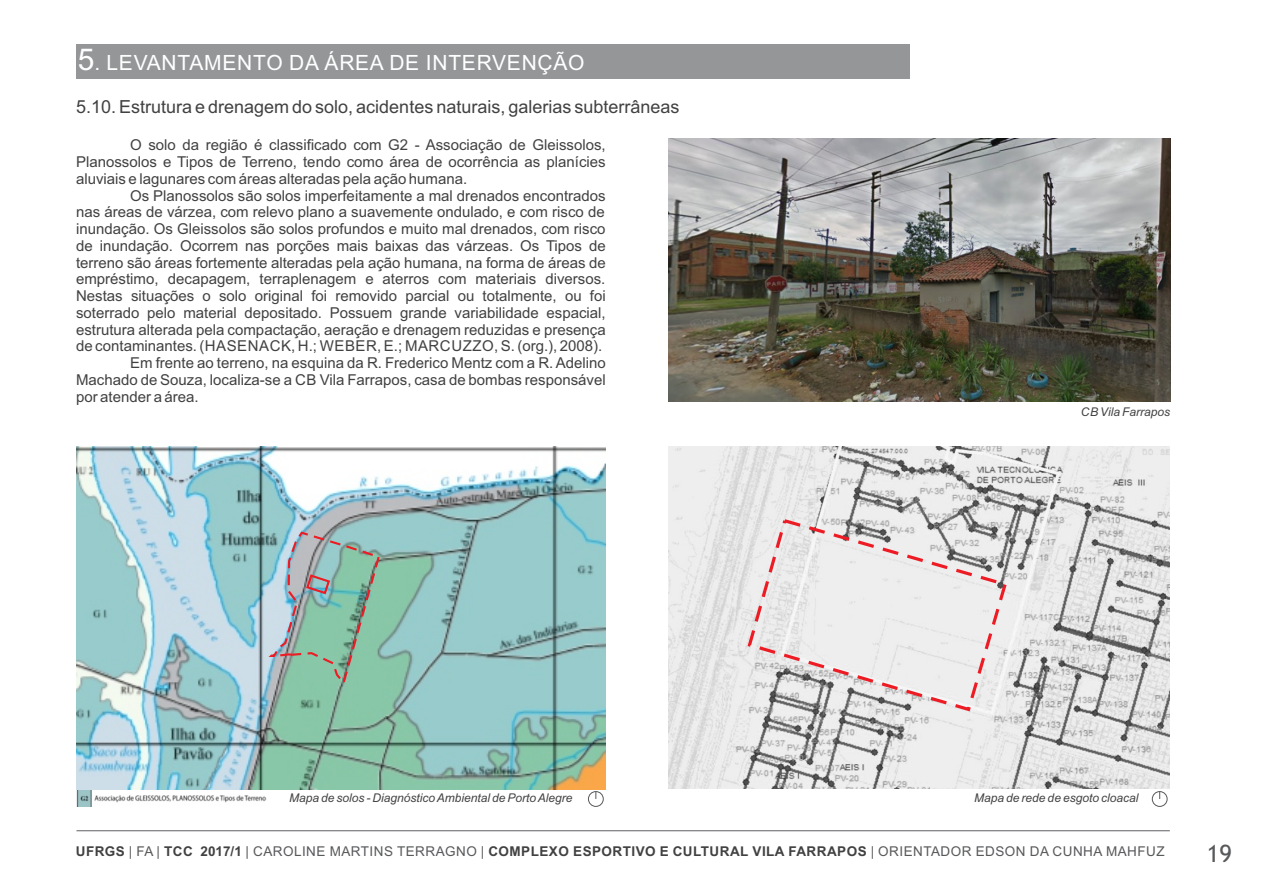
<style>
.page{position:relative;width:1263px;height:893px;background:#fff}
.page>*{position:absolute;margin:0;border:0;box-sizing:border-box;transform-origin:0 0}
.t1{font:24px "Trebuchet MS";color:#58595b}
.t2{font:21px "Arial";letter-spacing:.035em;color:#fff}
.t3{font:18px "Arial";color:#414142}
.t4{font:15px/16.8px "Arial";color:#414142;text-align:justify}
.t5{font:13.5px "Arial";letter-spacing:.035em;color:#58595b}
.t6{font:italic 12px "Arial";color:#414142}
.s1{font-size:30px}
.s2{font-weight:700;color:#414142}
</style>
<div class="page">
<img style="left:77px;top:447px;width:528px;height:342px">
<img style="left:265px;top:530px;width:116px;height:157px">
<img style="left:76px;top:791px;width:191px;height:16px">
<img style="left:668px;top:447px;width:502px;height:342px">
<hr style="left:76px;top:830px;width:1094px;height:1px;background:#808285">
<div style="left:77px;top:45px;width:833px;height:34px;background:#949698"></div>
<svg style="left:746px;top:517px;width:263px;height:196px;background:#e3ddde"></svg>
<div style="left:1152px;top:791px;width:15px;height:16px;border:1px solid #58595b;border-radius:50%"></div>
<img style="left:669px;top:138px;width:502px;height:264px">
<div style="left:588px;top:791px;width:16px;height:16px;border:1px solid #58595b;border-radius:50%"></div>
<h2 class="t2" style="left:78px;top:55px;width:508px"><span class="s1">5</span>. LEVANTAMENTO DA ÁREA DE INTERVENÇÃO</h2>
<p class="t3" style="left:76px;top:100px;width:605px">5.10. Estrutura e drenagem do solo, acidentes naturais, galerias subterrâneas</p>
<p class="t4" style="left:76px;top:138px;width:531px;text-indent:54px">O solo da região é classificado com G2 - Associação de Gleissolos, Planossolos e Tipos de Terreno, tendo como área de ocorrência as planícies aluviais e lagunares com áreas alteradas pela ação humana.</p>
<p class="t4" style="left:130px;top:188px;width:477px">Os Planossolos são solos imperfeitamente a mal drenados encontrados</p>
<p class="t4" style="left:76px;top:205px;width:530px">nas áreas de várzea, com relevo plano a suavemente ondulado, e com risco de</p>
<p class="t4" style="left:76px;top:222px;width:531px">inundação. Os Gleissolos são solos profundos e muito mal drenados, com risco</p>
<p class="t4" style="left:76px;top:239px;width:531px">de inundação. Ocorrem nas porções mais baixas das várzeas. Os Tipos de</p>
<p class="t4" style="left:76px;top:255px;width:531px">terreno são áreas fortemente alteradas pela ação humana, na forma de áreas de</p>
<p class="t4" style="left:76px;top:272px;width:531px">empréstimo, decapagem, terraplenagem e aterros com materiais diversos.</p>
<p class="t4" style="left:76px;top:289px;width:531px">Nestas situações o solo original foi removido parcial ou totalmente, ou foi</p>
<p class="t4" style="left:76px;top:306px;width:531px">soterrado pelo material depositado. Possuem grande variabilidade espacial,</p>
<p class="t4" style="left:76px;top:322px;width:531px">estrutura alterada pela compactação, aeração e drenagem reduzidas e presença</p>
<p class="t4" style="left:76px;top:339px;width:528px">de contaminantes. (HASENACK, H.; WEBER, E.; MARCUZZO, S. (org.), 2008).</p>
<p class="t4" style="left:130px;top:356px;width:477px">Em frente ao terreno, na esquina da R. Frederico Mentz com a R. Adelino</p>
<p class="t4" style="left:76px;top:373px;width:531px">Machado de Souza, localiza-se a CB Vila Farrapos, casa de bombas responsável</p>
<p class="t4" style="left:76px;top:389px;width:124px">por atender a área.</p>
<p class="t6" style="left:289px;top:793px;width:285px">Mapa de solos - Diagnóstico Ambiental de Porto Alegre</p>
<p class="t6" style="left:1081px;top:407px;width:91px">CB Vila Farrapos</p>
<p class="t6" style="left:974px;top:793px;width:166px">Mapa de rede de esgoto cloacal</p>
<p class="t5" style="left:76px;top:846px;width:1090px"><span class="s2">UFRGS</span> | FA | <span class="s2">TCC 2017/1</span> | CAROLINE MARTINS TERRAGNO | <span class="s2">COMPLEXO ESPORTIVO E CULTURAL VILA FARRAPOS</span> | ORIENTADOR EDSON DA CUNHA MAHFUZ</p>
<h1 class="t1" style="left:1207px;top:844px;width:27px">19</h1>
</div>
